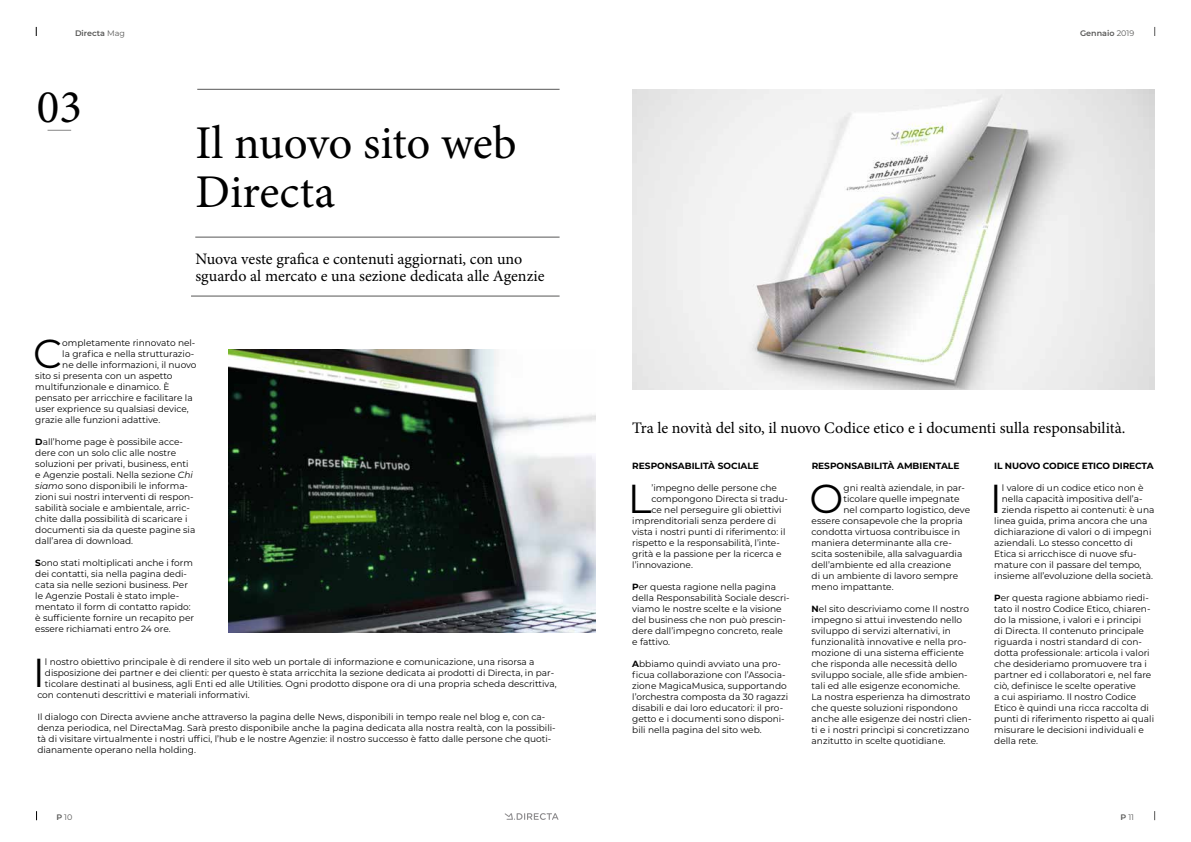
<style>
.page{position:relative;width:1191px;height:842px;background:#fff}
.page>*{position:absolute;margin:0;border:0;box-sizing:border-box;transform-origin:0 0}
.t1{font:47px/49px "Minion Pro";color:#000}
.t2{font:40.4px "Montserrat";color:#000}
.t3{font:16px/17px "Minion Pro";color:#000}
.t4{font:9px/11px "Montserrat";color:#000}
.t5{font:700 9px "Montserrat";color:#000}
.t6{font:600 8px "Montserrat";color:#575756}
.t7{font:8px "Montserrat";color:#575756}
.s1{font-weight:400}
.s2{font-weight:700}
.s3{font-style:italic}
.s4{font-weight:600}
</style>
<div class="page">
<svg style="left:504px;top:813px;width:54px;height:7px"></svg>
<img style="left:632px;top:89px;width:523px;height:300px">
<img style="left:229px;top:350px;width:366px;height:282px">
<hr style="left:197px;top:89px;width:362px;height:1px;background:#575756">
<hr style="left:195px;top:237px;width:364px;height:1px;background:#575756">
<svg style="left:48px;top:130px;width:23px;height:1px"></svg>
<hr style="left:191px;top:296px;width:368px;height:1px;background:#575756">
<p class="t6" style="left:75px;top:27px;width:52px">Directa <span class="s1">Mag</span></p>
<p class="t6" style="left:1080px;top:27px;width:56px">Gennaio <span class="s1">2019</span></p>
<h1 class="t1" style="left:37px;top:83px;width:47px">03</h1>
<h1 class="t1" style="left:195px;top:118px;width:323px">Il nuovo sito web<br>Directa</h1>
<h3 class="t3" style="left:195px;top:250px;width:350px">Nuova veste grafica e contenuti aggiornati, con uno sguardo al mercato e una sezione dedicata alle Agenzie</h3>
<h2 class="t2" style="left:33px;top:326px;width:31px">C</h2>
<p class="t4" style="left:62px;top:337px;width:135px">ompletamente rinnovato nel-</p>
<p class="t4" style="left:62px;top:348px;width:133px">la grafica e nella strutturazio-</p>
<p class="t4" style="left:62px;top:359px;width:136px">ne delle informazioni, il nuovo</p>
<p class="t4" style="left:35px;top:370px;width:139px">sito si presenta con un aspetto</p>
<p class="t4" style="left:35px;top:381px;width:136px">multifunzionale e dinamico. È</p>
<p class="t4" style="left:35px;top:392px;width:159px">pensato per arricchire e facilitare la</p>
<p class="t4" style="left:35px;top:403px;width:155px">user exprience su qualsiasi device,</p>
<p class="t4" style="left:35px;top:414px;width:126px">grazie alle funzioni adattive.</p>
<p class="t4" style="left:35px;top:436px;width:161px"><span class="s2">D</span>all’home page è possibile acce&shy;dere con un solo clic alle nostre soluzioni per privati, business, enti e Agenzie postali. Nella sezione <span class="s3">Chi siamo</span> sono disponibili le informa&shy;zioni sui nostri interventi di respon&shy;sabilità sociale e ambientale, arric&shy;chite dalla possibilità di scaricare i documenti sia da queste pagine sia dall’area di download.</p>
<p class="t4" style="left:35px;top:557px;width:160px"><span class="s2">S</span>ono stati moltiplicati anche i form dei contatti, sia nella pagina dedi&shy;cata sia nelle sezioni business. Per le Agenzie Postali è stato imple&shy;mentato il form di contatto rapido: è sufficiente fornire un recapito per essere richiamati entro 24 ore.</p>
<h2 class="t2" style="left:33px;top:645px;width:14px">I</h2>
<p class="t4" style="left:45px;top:656px;width:491px">l nostro obiettivo principale è di rendere il sito web un portale di informazione e comunicazione, una risorsa a</p>
<p class="t4" style="left:45px;top:667px;width:511px">disposizione dei partner e dei clienti: per questo è stata arricchita la sezione dedicata ai prodotti di Directa, in par-</p>
<p class="t4" style="left:45px;top:678px;width:513px">ticolare destinati al business, agli Enti ed alle Utilities. Ogni prodotto dispone ora di una propria scheda descrittiva,</p>
<p class="t4" style="left:37px;top:689px;width:214px">con contenuti descrittivi e materiali informativi.</p>
<p class="t4" style="left:37px;top:711px;width:520px">Il dialogo con Directa avviene anche attraverso la pagina delle News, disponibili in tempo reale nel blog e, con ca&shy;denza periodica, nel DirectaMag. Sarà presto disponibile anche la pagina dedicata alla nostra realtà, con la possibili&shy;tà di visitare virtualmente i nostri uffici, l’hub e le nostre Agenzie: il nostro successo è fatto dalle persone che quoti&shy;dianamente operano nella holding.</p>
<h3 class="t3" style="left:632px;top:419px;width:494px">Tra le novità del sito, il nuovo Codice etico e i documenti sulla responsabilità.</h3>
<p class="t5" style="left:632px;top:460px;width:128px">RESPONSABILITÀ SOCIALE</p>
<h2 class="t2" style="left:627px;top:471px;width:25px">L</h2>
<p class="t4" style="left:651px;top:482px;width:127px">’impegno delle persone che</p>
<p class="t4" style="left:651px;top:493px;width:138px">compongono Directa si tradu-</p>
<p class="t4" style="left:651px;top:504px;width:131px">ce nel perseguire gli obiettivi</p>
<p class="t4" style="left:632px;top:515px;width:145px">imprenditoriali senza perdere di</p>
<p class="t4" style="left:632px;top:526px;width:155px">vista i nostri punti di riferimento: il</p>
<p class="t4" style="left:632px;top:537px;width:149px">rispetto e la responsabilità, l’inte-</p>
<p class="t4" style="left:632px;top:548px;width:151px">grità e la passione per la ricerca e</p>
<p class="t4" style="left:632px;top:559px;width:62px">l’innovazione.</p>
<p class="t4" style="left:632px;top:581px;width:159px"><span class="s2">P</span>er questa ragione nella pagina della Responsabilità Sociale descri&shy;viamo le nostre scelte e la visione del business che non può prescin&shy;dere dall’impegno concreto, reale e fattivo.</p>
<p class="t4" style="left:632px;top:658px;width:157px"><span class="s2">A</span>bbiamo quindi avviato una pro&shy;ficua collaborazione con l’Associa&shy;zione MagicaMusica, supportando l’orchestra composta da 30 ragazzi disabili e dai loro educatori: il pro&shy;getto e i documenti sono disponi&shy;bili nella pagina del sito web.</p>
<p class="t5" style="left:811px;top:460px;width:149px">RESPONSABILITÀ AMBIENTALE</p>
<h2 class="t2" style="left:809px;top:471px;width:35px">O</h2>
<p class="t4" style="left:843px;top:482px;width:123px">gni realtà aziendale, in par-</p>
<p class="t4" style="left:843px;top:493px;width:117px">ticolare quelle impegnate</p>
<p class="t4" style="left:843px;top:504px;width:128px">nel comparto logistico, deve</p>
<p class="t4" style="left:811px;top:515px;width:153px">essere consapevole che la propria</p>
<p class="t4" style="left:811px;top:526px;width:150px">condotta virtuosa contribuisce in</p>
<p class="t4" style="left:811px;top:537px;width:142px">maniera determinante alla cre-</p>
<p class="t4" style="left:811px;top:548px;width:152px">scita sostenibile, alla salvaguardia</p>
<p class="t4" style="left:811px;top:559px;width:141px">dell’ambiente ed alla creazione</p>
<p class="t4" style="left:811px;top:570px;width:148px">di un ambiente di lavoro sempre</p>
<p class="t4" style="left:811px;top:581px;width:83px">meno impattante.</p>
<p class="t4" style="left:811px;top:603px;width:161px"><span class="s2">N</span>el sito descriviamo come Il nostro impegno si attui investendo nello sviluppo di servizi alternativi, in funzionalità innovative e nella pro&shy;mozione di una sistema efficiente che risponda alle necessità dello sviluppo sociale, alle sfide ambien&shy;tali ed alle esigenze economiche.<br>La nostra esperienza ha dimostrato che queste soluzioni rispondono anche alle esigenze dei nostri clien&shy;ti e i nostri princìpi si concretizzano anzitutto in scelte quotidiane.</p>
<p class="t5" style="left:994px;top:460px;width:161px">IL NUOVO CODICE ETICO DIRECTA</p>
<h2 class="t2" style="left:989px;top:471px;width:14px">I</h2>
<p class="t4" style="left:1002px;top:482px;width:143px">l valore di un codice etico non è</p>
<p class="t4" style="left:1002px;top:493px;width:142px">nella capacità impositiva dell’a-</p>
<p class="t4" style="left:1002px;top:504px;width:154px">zienda rispetto ai contenuti: è una</p>
<p class="t4" style="left:994px;top:515px;width:155px">linea guida, prima ancora che una</p>
<p class="t4" style="left:994px;top:526px;width:159px">dichiarazione di valori o di impegni</p>
<p class="t4" style="left:994px;top:537px;width:140px">aziendali. Lo stesso concetto di</p>
<p class="t4" style="left:994px;top:548px;width:144px">Etica si arricchisce di nuove sfu-</p>
<p class="t4" style="left:994px;top:559px;width:149px">mature con il passare del tempo,</p>
<p class="t4" style="left:994px;top:570px;width:160px">insieme all’evoluzione della società.</p>
<p class="t4" style="left:994px;top:592px;width:161px"><span class="s2">P</span>er questa ragione abbiamo riedi&shy;tato il nostro Codice Etico, chiaren&shy;do la missione, i valori e i principi<br>di Directa. Il contenuto principale riguarda i nostri standard di con&shy;dotta professionale: articola i valori che desideriamo promuovere tra i partner ed i collaboratori e, nel fare ciò, definisce le scelte operative<br>a cui aspiriamo. Il nostro Codice Etico è quindi una ricca raccolta di punti di riferimento rispetto ai quali misurare le decisioni individuali e della rete.</p>
<p class="t7" style="left:56px;top:812px;width:18px"><span class="s4">P</span> 10</p>
<p class="t7" style="left:1120px;top:812px;width:15px"><span class="s4">P</span> 11</p>
</div>
